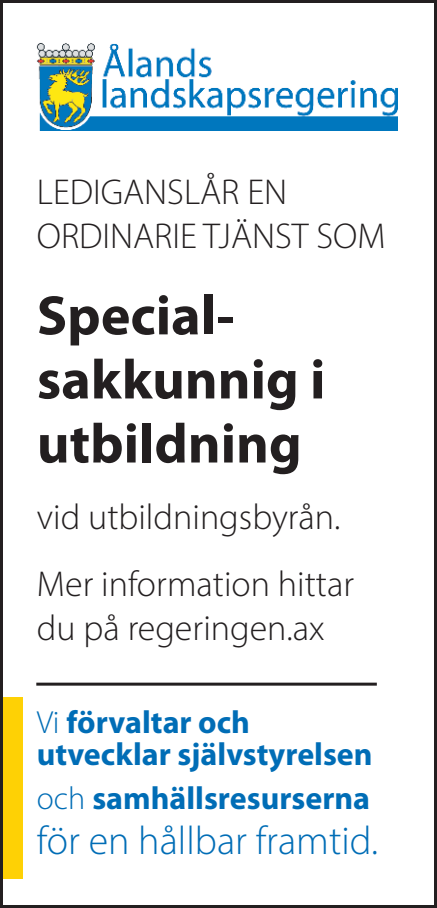
<style>
.page{position:relative;width:437px;height:908px;background:#fff}
.page>*{position:absolute;margin:0;border:0;box-sizing:border-box;transform-origin:0 0}
.t1{font:700 56px/64px "Myriad Pro";color:#231f20}
.t2{font:300 40px "Myriad Pro";color:#006db6}
.t3{font:300 36px/44px "Myriad Pro";color:#231f20}
.t4{font:700 32px/32px "Myriad Pro";color:#006db6}
.s1{font-weight:300}
</style>
<div class="page">
<img style="left:36px;top:43px;width:361px;height:87px">
<div style="left:0;top:697px;width:23px;height:181px;background:#fed105"></div>
<hr style="left:36px;top:682px;width:340px;height:3px;background:#231f20">
<div style="left:0;top:0;width:437px;height:907px;border:3px solid #231f20"></div>
<p class="t3" style="left:37px;top:170px;width:350px">LEDIGANSLÅR EN<br>ORDINARIE TJÄNST SOM</p>
<h1 class="t1" style="left:37px;top:288px;width:290px">Special&shy;sakkunnig i utbildning</h1>
<p class="t3" style="left:37px;top:484px;width:318px;line-height:66.8px">vid utbildningsbyrån.<br>Mer information hittar</p>
<p class="t3" style="left:37px;top:606px;width:289px">du på regeringen.ax</p>
<p class="t4" style="left:37px;top:709px;width:337px"><span class="s1">Vi</span> förvaltar och utvecklar självstyrelsen</p>
<p class="t4" style="left:37px;top:785px;width:334px"><span class="s1">och</span> samhällsresurserna</p>
<p class="t2" style="left:37px;top:818px;width:342px">för en hållbar framtid.</p>
</div>
